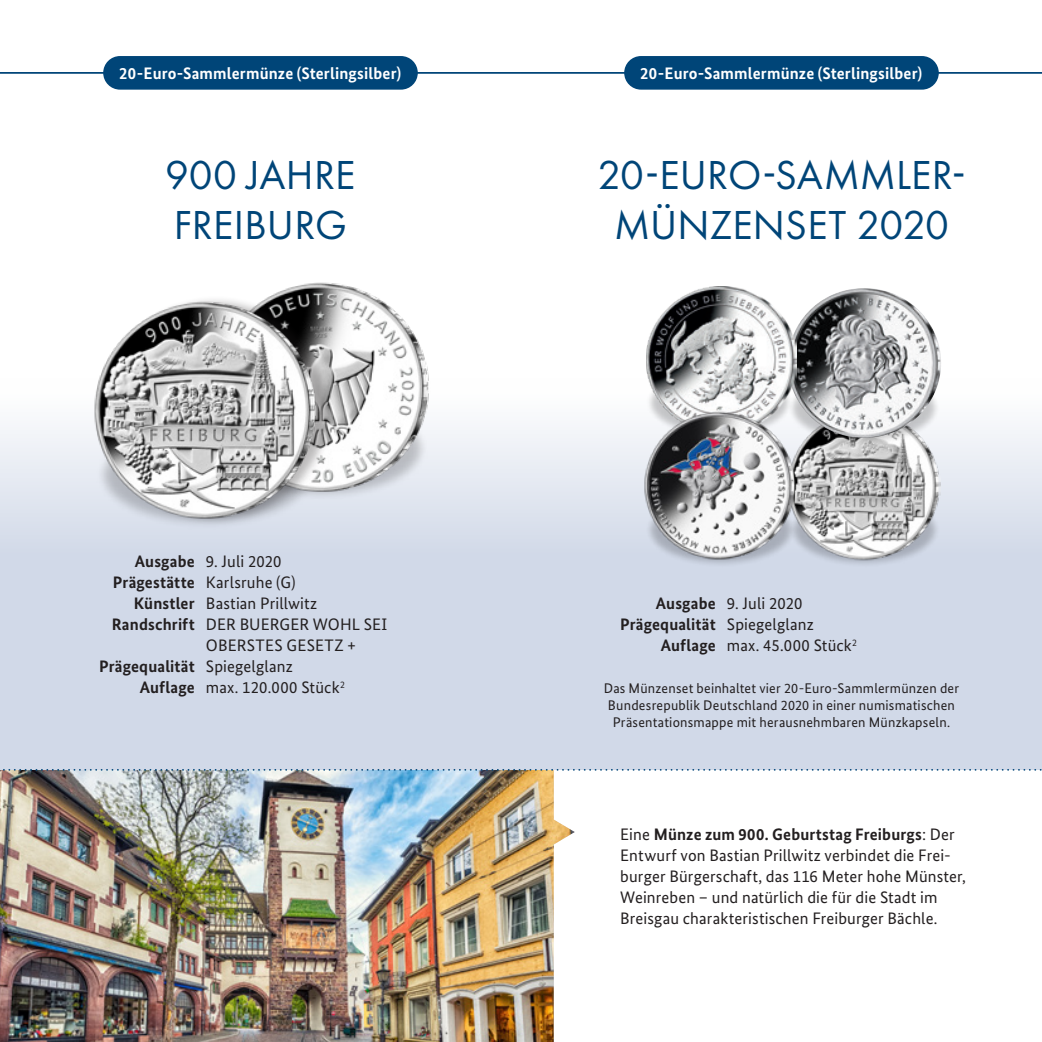
<style>
.page{position:relative;width:1042px;height:1042px;background:#fff}
.page>*{position:absolute;margin:0;border:0;box-sizing:border-box;transform-origin:0 0}
.t1{font:42px/50.4px "Futura PT";color:#004578}
.t2{font:16.62px/21px "Bundes Sans";letter-spacing:.005em;color:#231f20}
.t3{font:700 16.62px/21px "Bundes Sans";letter-spacing:.01em;color:#231f20;text-align:right}
.t4{font:700 16.62px "Bundes Sans";letter-spacing:.01em;color:#fff}
.t5{font:14px/16.8px "Bundes Sans";letter-spacing:.015em;color:#231f20;text-align:center}
.s1{font-weight:700}
</style>
<div class="page">
<img style="left:0;top:771px;width:575px;height:271px">
<div style="left:0;top:378px;width:1042px;height:392px;background:linear-gradient(to bottom,#f3f5f9,#c5cfe2)"></div>
<hr style="left:0;top:72px;width:521px;height:2px;background:#004578">
<svg style="left:0;top:769px;width:1042px;height:2px"></svg>
<hr style="left:521px;top:72px;width:521px;height:2px;background:#004578">
<div style="left:103px;top:56px;width:315px;height:34px;background:#004578;border-radius:17px"></div>
<div style="left:624px;top:56px;width:315px;height:34px;background:#004578;border-radius:17px"></div>
<img style="left:339px;top:389px;width:111px;height:118px">
<img style="left:72px;top:413px;width:267px;height:123px">
<img style="left:273px;top:282px;width:158px;height:215px">
<div style="left:98px;top:295px;width:236px;height:230px;background:#231f20;opacity:.3"></div>
<img style="left:92px;top:300px;width:225px;height:224px">
<img style="left:811px;top:487px;width:144px;height:85px">
<img style="left:796px;top:450px;width:144px;height:114px">
<img style="left:796px;top:365px;width:159px;height:85px">
<img style="left:820px;top:288px;width:43px;height:14px">
<img style="left:630px;top:361px;width:177px;height:82px">
<img style="left:646px;top:286px;width:150px;height:125px">
<img style="left:628px;top:487px;width:183px;height:85px">
<img style="left:644px;top:411px;width:152px;height:149px">
<p class="t4" style="left:119px;top:63px;width:283px">20-Euro-Sammlermünze (Sterlingsilber)</p>
<p class="t4" style="left:640px;top:63px;width:283px">20-Euro-Sammlermünze (Sterlingsilber)</p>
<h1 class="t1" style="left:165px;top:150px;width:192px">900 JAHRE<br>FREIBURG</h1>
<h1 class="t1" style="left:597px;top:150px;width:370px;text-align:center">20-EURO-SAMMLER-<br>MÜNZENSET 2020</h1>
<p class="t3" style="left:112px;top:551px;width:84px">Ausgabe<br>Prägestätte<br>Künstler<br>Randschrift</p>
<p class="t3" style="left:99px;top:656px;width:97px">Prägequalität<br>Auflage</p>
<p class="t2" style="left:206px;top:551px;width:183px">9. Juli 2020<br>Karlsruhe (G)<br>Bastian Prillwitz<br>DER BUERGER WOHL SEI<br>OBERSTES GESETZ +<br>Spiegelglanz<br>max. 120.000 Stück<sup>2</sup></p>
<p class="t3" style="left:620px;top:593px;width:97px">Ausgabe<br>Prägequalität<br>Auflage</p>
<p class="t2" style="left:727px;top:593px;width:132px">9. Juli 2020<br>Spiegelglanz<br>max. 45.000 Stück<sup>2</sup></p>
<p class="t5" style="left:604px;top:680px;width:357px">Das Münzenset beinhaltet vier 20-Euro-Sammlermünzen der<br>Bundesrepublik Deutschland 2020 in einer numismatischen<br>Präsentationsmappe mit herausnehmbaren Münzkapseln.</p>
<p class="t2" style="left:620px;top:824px;width:347px">Eine <span class="s1">Münze zum 900. Geburtstag Freiburgs</span>: Der Entwurf von Bastian Prillwitz verbindet die Frei&shy;burger Bürgerschaft, das 116 Meter hohe Münster, Weinreben – und natürlich die für die Stadt im Breisgau charakteristischen Freiburger Bächle.</p>
</div>
